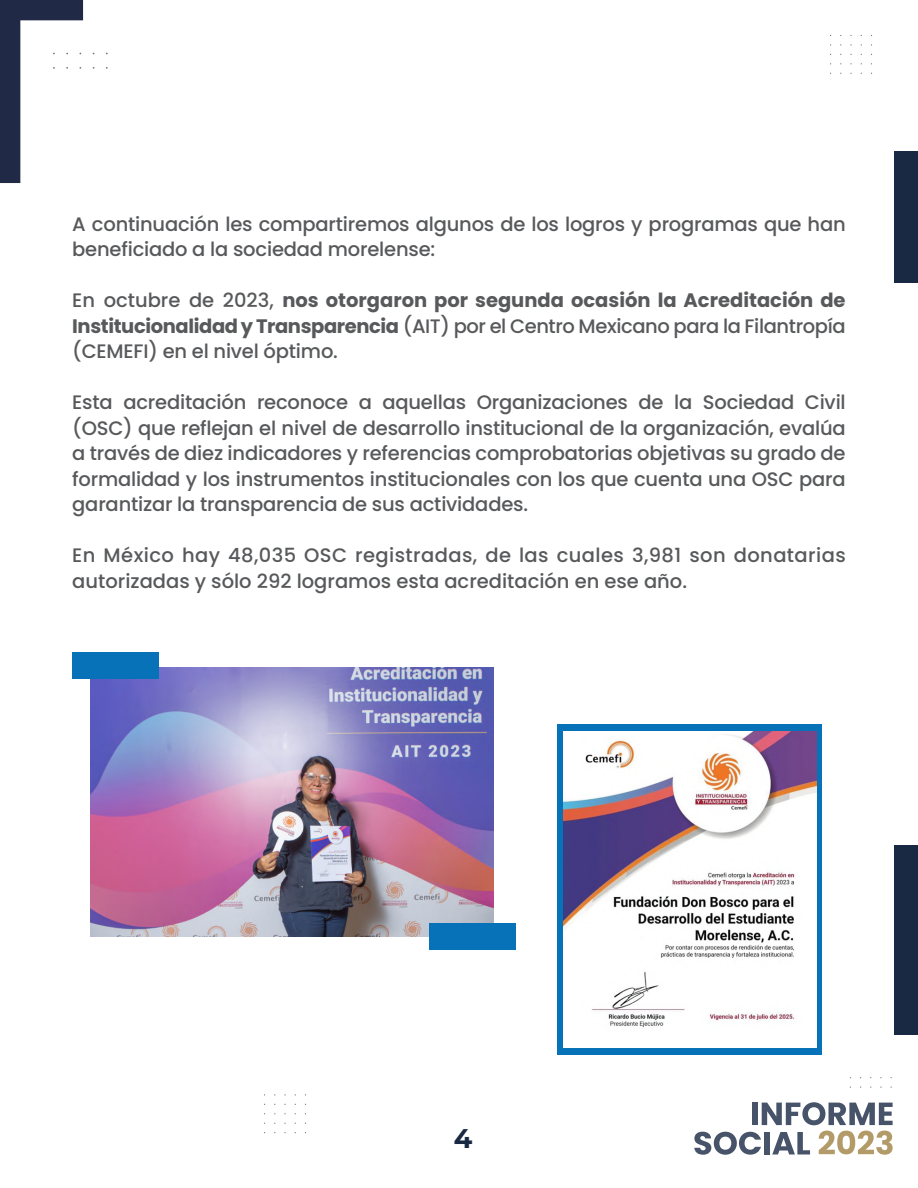
<style>
.page{position:relative;width:918px;height:1188px;background:#fff}
.page>*{position:absolute;margin:0;border:0;box-sizing:border-box;transform-origin:0 0}
.t1{font:700 27px "Montserrat";color:#192944}
.t2{font:500 19.5px/25.5px "Poppins";letter-spacing:-.01em;color:#58595b;text-align:justify}
.t3{font:500 19.5px/25.5px "Poppins";letter-spacing:.02em;color:#58595b}
.s1{font-weight:700}
</style>
<div class="page">
<svg style="left:558px;top:724px;width:264px;height:331px;background:#2882c0"></svg>
<svg style="left:0;top:0;width:83px;height:183px"></svg>
<div style="left:894px;top:151px;width:24px;height:132px;background:#192944"></div>
<div style="left:894px;top:845px;width:24px;height:190px;background:#192944"></div>
<div style="left:752px;top:1103px;width:6px;height:22px;background:#475369"></div>
<svg style="left:762px;top:1102px;width:131px;height:23px"></svg>
<svg style="left:694px;top:1132px;width:67px;height:23px"></svg>
<div style="left:764px;top:1132px;width:6px;height:22px;background:#475369"></div>
<svg style="left:772px;top:1132px;width:38px;height:22px"></svg>
<svg style="left:819px;top:1131px;width:74px;height:24px"></svg>
<img style="left:91px;top:668px;width:402px;height:268px">
<div style="left:73px;top:652px;width:86px;height:27px;background:#0872b9"></div>
<div style="left:429px;top:923px;width:87px;height:26px;background:#0872b9"></div>
<img style="left:564px;top:732px;width:252px;height:315px">
<p class="t2" style="left:72px;top:211px;width:775px">A continuación les compartiremos algunos de los logros y programas que han beneficiado a la sociedad morelense:</p>
<p class="t2" style="left:72px;top:288px;width:775px">En octubre de 2023, <span class="s1">nos otorgaron por segunda ocasión la Acreditación de Institucionalidad y Transparencia</span> (AIT) por el Centro Mexicano para la Filantropía (CEMEFI) en el nivel óptimo.</p>
<p class="t2" style="left:72px;top:390px;width:775px">Esta acreditación reconoce a aquellas Organizaciones de la Sociedad Civil (OSC) que reflejan el nivel de desarrollo institucional de la organización, evalúa a través de diez indicadores y referencias comprobatorias objetivas su grado de formalidad y los instrumentos institucionales con los que cuenta una OSC para garantizar la transparencia de sus actividades.</p>
<p class="t3" style="left:72px;top:543px;width:775px">En México hay 48,035 OSC registradas, de las cuales 3,981 son donatarias autorizadas y sólo 292 logramos esta acreditación en ese año.</p>
<h1 class="t1" style="left:454px;top:1118px;width:20px">4</h1>
</div>
